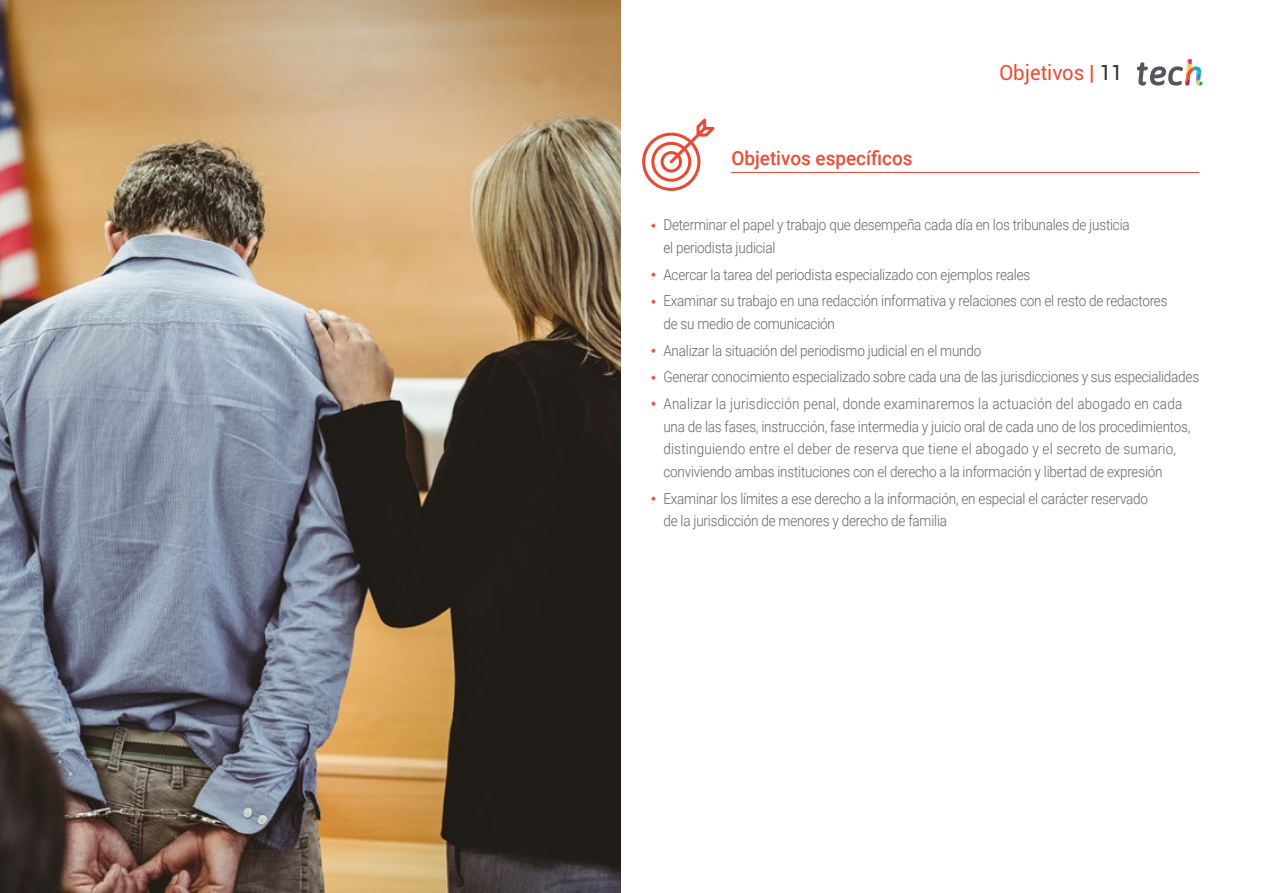
<style>
.page{position:relative;width:1263px;height:893px;background:#fff}
.page>*{position:absolute;margin:0;border:0;box-sizing:border-box;transform-origin:0 0}
.t1{font:21px "Roboto";color:#e94d35}
.t2{font:500 19.5px "Roboto";color:#e94d35}
.t3{font:300 15px/22.5px "Roboto";letter-spacing:-.015em;color:#61646a;scale:.9 1}
.s1{color:#e9533a}
.s2{color:#312e20}
</style>
<div class="page">
<svg style="left:642px;top:119px;width:72px;height:72px"></svg>
<hr style="left:731px;top:172px;width:468px;height:1px;background:#e94d35">
<svg style="left:1137px;top:59px;width:65px;height:27px"></svg>
<img style="left:0;top:0;width:621px;height:893px">
<h2 class="t2" style="left:731px;top:144px;width:183px">Objetivos específicos</h2>
<h1 class="t1" style="left:999px;top:57px;width:125px">Objetivos <span class="s1">|</span> <span class="s2">11</span></h1>
<p class="t3" style="left:663px;top:213px;width:520px">Determinar el papel y trabajo que desempeña cada día en los tribunales de justicia el periodista judicial</p>
<p class="t3" style="left:663px;top:260px;width:562px;line-height:26.7px">Acercar la tarea del periodista especializado con ejemplos reales<br>Examinar su trabajo en una redacción informativa y relaciones con el resto de redactores</p>
<p class="t3" style="left:663px;top:310px;width:597px;line-height:26.7px">de su medio de comunicación<br>Analizar la situación del periodismo judicial en el mundo<br>Generar conocimiento especializado sobre cada una de las jurisdicciones y sus especialidades Analizar la jurisdicción penal, donde examinaremos la actuación del abogado en cada</p>
<p class="t3" style="left:663px;top:415px;width:587px">una de las fases, instrucción, fase intermedia y juicio oral de cada uno de los procedimientos, distinguiendo entre el deber de reserva que tiene el abogado y el secreto de sumario, conviviendo ambas instituciones con el derecho a la información y libertad de expresión</p>
<p class="t3" style="left:663px;top:486px;width:540px">Examinar los límites a ese derecho a la información, en especial el carácter reservado de la jurisdicción de menores y derecho de familia</p>
</div>
